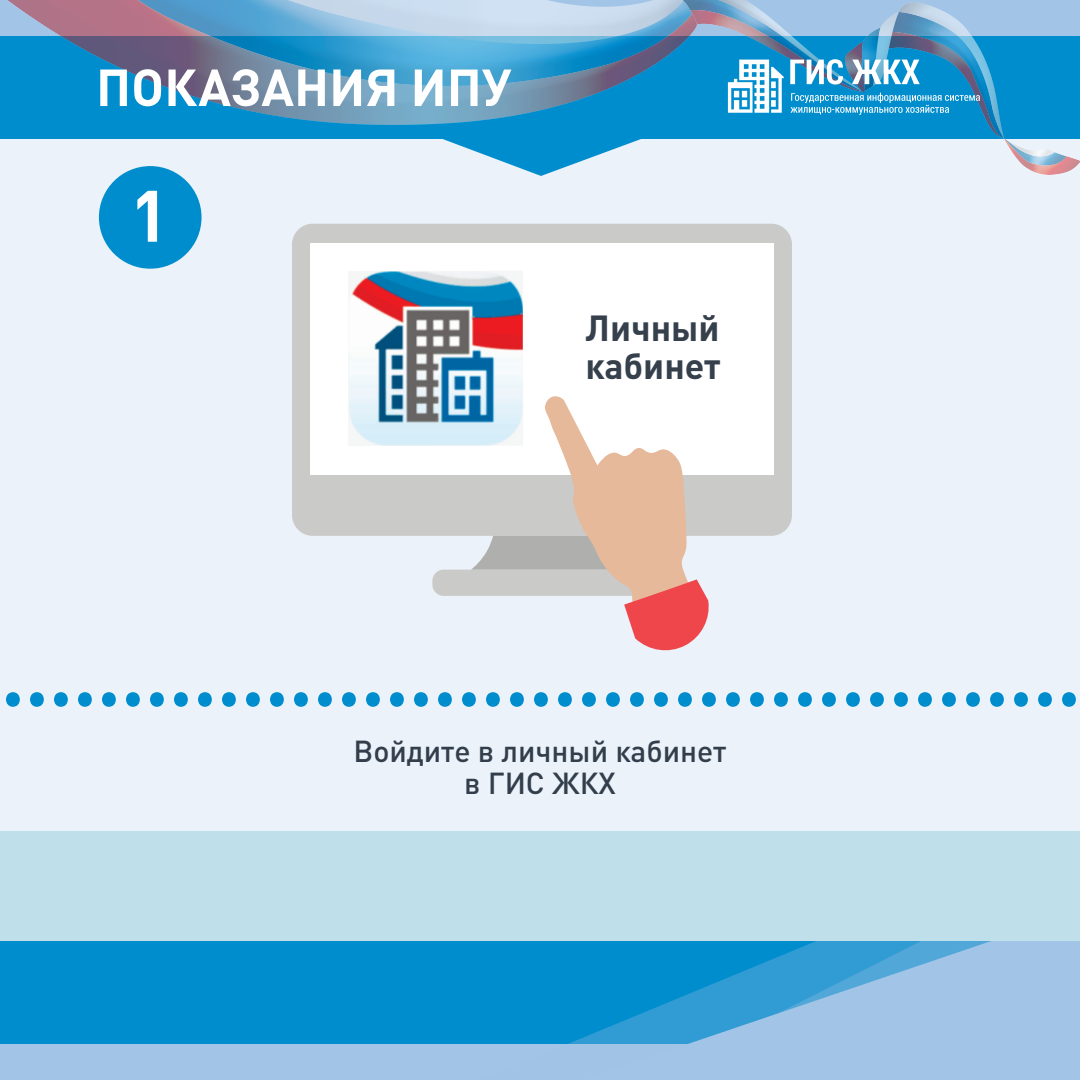
<style>
.page{position:relative;width:1080px;height:1080px;background:#ecf2f9}
.page>*{position:absolute;margin:0;border:0;box-sizing:border-box;transform-origin:0 0}
.t1{font:116px "Myriad Pro";color:#008dce}
.t2{font:700 71.5px "DIN Pro";color:#fff}
.t3{font:700 51.3px "DIN Pro";color:#fff}
.t4{font:700 35.9px/38.3px "DIN Pro";color:#35404c}
.t5{font:500 30px/32px "DIN Pro";color:#323e4c;text-align:center}
</style>
<div class="page">
<div style="left:0;top:0;width:1080px;height:125px;background:#a1c4e7"></div>
<div style="left:0;top:37px;width:1080px;height:102px;background:#008dce"></div>
<div style="left:0;top:955px;width:1080px;height:125px;background:#a1c4e7"></div>
<div style="left:0;top:941px;width:1080px;height:102px;background:#008dce"></div>
<svg style="left:443px;top:139px;width:198px;height:37px"></svg>
<svg style="left:581px;top:941px;width:499px;height:103px"></svg>
<img style="left:899px;top:3px;width:47px;height:10px">
<img style="left:899px;top:13px;width:105px;height:125px">
<img style="left:696px;top:0;width:165px;height:91px">
<img style="left:1003px;top:137px;width:77px;height:38px">
<img style="left:861px;top:31px;width:14px;height:60px">
<img style="left:845px;top:43px;width:20px;height:48px">
<img style="left:874px;top:13px;width:25px;height:46px">
<img style="left:163px;top:0;width:533px;height:125px">
<img style="left:0;top:0;width:692px;height:86px">
<img style="left:120px;top:0;width:563px;height:44px">
<svg style="left:791px;top:93px;width:189px;height:22px"></svg>
<svg style="left:790px;top:59px;width:130px;height:26px"></svg>
<svg style="left:728px;top:60px;width:56px;height:53px"></svg>
<div style="left:0;top:832px;width:1080px;height:109px;background:#bfdfea"></div>
<div style="left:292px;top:224px;width:500px;height:312px;background:#cacac8;border-radius:21px"></div>
<div style="left:432px;top:570px;width:220px;height:26px;background:#cacac8;border-radius:11px"></div>
<div style="left:311px;top:243px;width:463px;height:232px;background:#fff"></div>
<img style="left:348px;top:271px;width:175px;height:175px">
<svg style="left:471px;top:396px;width:238px;height:255px"></svg>
<div style="left:99px;top:166px;width:103px;height:103px;background:#008dce;border-radius:50%"></div>
<p class="t3" style="left:96px;top:45px;width:417px">ПОКАЗАНИЯ ИПУ</p>
<p class="t2" style="left:130px;top:156px;width:40px">1</p>
<p class="t4" style="left:585px;top:304px;width:137px">Личный кабинет</p>
<p class="t1" style="left:0;top:595px;width:1082px">.............................................</p>
<p class="t5" style="left:353px;top:732px;width:374px">Войдите в личный кабинет в ГИС ЖКХ</p>
</div>
